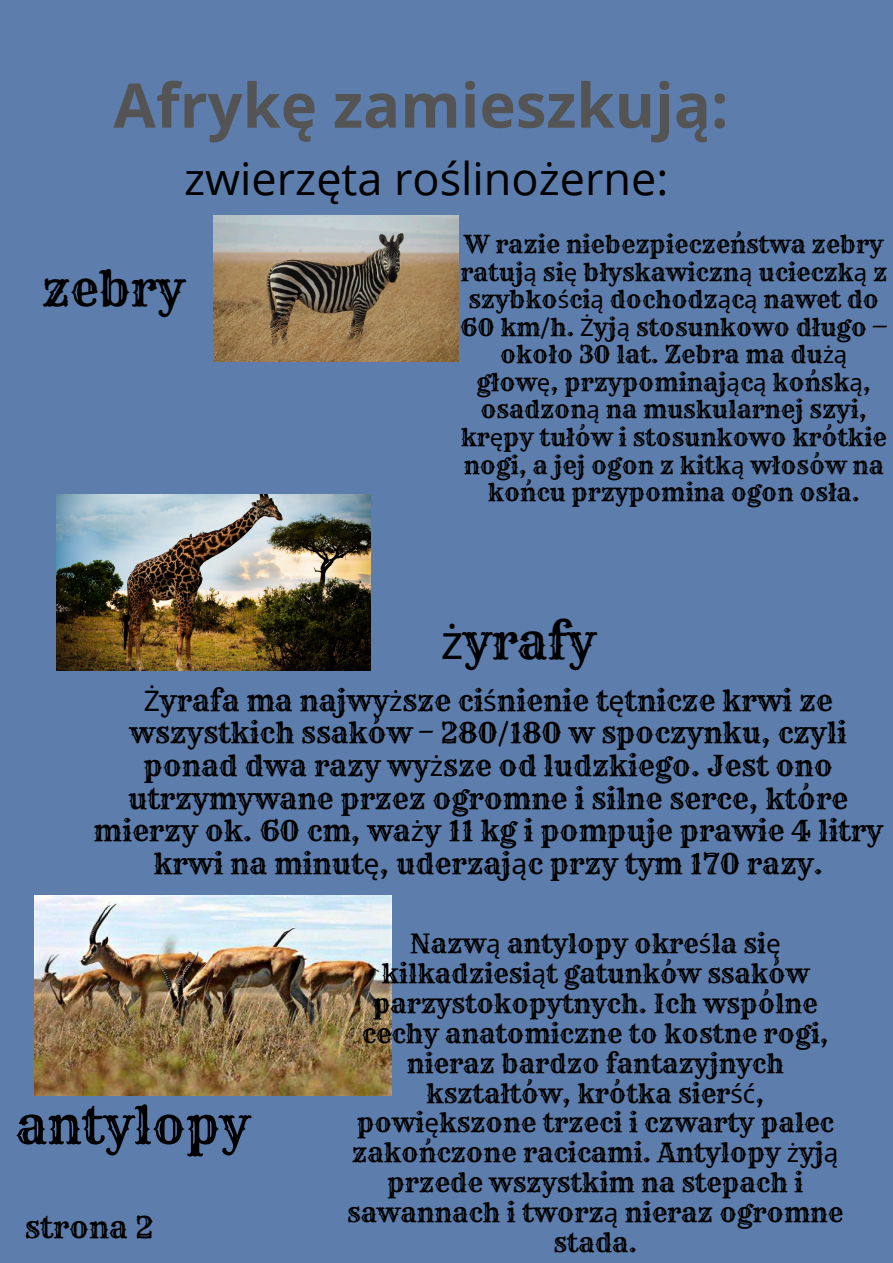
<style>
.page{position:relative;width:893px;height:1263px;background:#5d7dac}
.page>*{position:absolute;margin:0;border:0;box-sizing:border-box;transform-origin:0 0}
.t1{font:700 61.5px "Open Sans";color:#545454}
.t2{font:50.62px "Rye";color:#000}
.t3{font:48.07px "Rye";color:#000}
.t4{font:47.78px "Rye";color:#000}
.t5{font:45px "Open Sans";color:#000}
.t6{font:29.62px "Rye";color:#000}
.t7{font:28.42px/32.6px "Rye";color:#000;text-align:center}
.t8{font:26.1px/29.8px "Rye";color:#000;text-align:center}
.t9{font:24px/27.6px "Rye";color:#000;text-align:center}
.s1{font-family:"Noto Sans"}
</style>
<div class="page">
<img style="left:213px;top:216px;width:245px;height:145px">
<img style="left:35px;top:895px;width:356px;height:200px">
<img style="left:56px;top:495px;width:314px;height:175px">
<p class="t1" style="left:113px;top:62px;width:616px">Afrykę zamieszkują:</p>
<h2 class="t5" style="left:184px;top:147px;width:485px">zwierzęta roślinożerne:</h2>
<p class="t4" style="left:42px;top:259px;width:144px">zebry</p>
<p class="t9" style="left:460px;top:231px;width:428px">W razie niebezpieczeństwa zebry ratuj<span class="s1">ą</span> si<span class="s1">ę</span> błyskawiczn<span class="s1">ą</span> ucieczk<span class="s1">ą</span> z szybko<span class="s1">ś</span>ci<span class="s1">ą</span> dochodz<span class="s1">ą</span>c<span class="s1">ą</span> nawet do<br>60 km/h. <span class="s1">Ż</span>yj<span class="s1">ą</span> stosunkowo długo — około 30 lat. Zebra ma du<span class="s1">żą </span>głow<span class="s1">ę</span>, przypominaj<span class="s1">ą</span>c<span class="s1">ą</span> końsk<span class="s1">ą</span>, osadzon<span class="s1">ą</span> na muskularnej szyi, kr<span class="s1">ę</span>py tułów i stosunkowo krótkie nogi, a jej ogon z kitk<span class="s1">ą</span> włosów na końcu przypomina ogon osła.</p>
<h2 class="t3" style="left:441px;top:611px;width:157px"><span class="s1">ż</span>yrafy</h2>
<h4 class="t7" style="left:94px;top:684px;width:790px"><span class="s1">Ż</span>yrafa ma najwy<span class="s1">ż</span>sze ci<span class="s1">ś</span>nienie t<span class="s1">ę</span>tnicze krwi ze wszystkich ssaków – 280/180 w spoczynku, czyli ponad dwa razy wy<span class="s1">ż</span>sze od ludzkiego. Jest ono utrzymywane przez ogromne i silne serce, które mierzy ok. 60 cm, wa<span class="s1">ż</span>y 11 kg i pompuje prawie 4 litry krwi na minut<span class="s1">ę</span>, uderzaj<span class="s1">ą</span>c przy tym 170 razy.</h4>
<h4 class="t2" style="left:16px;top:1094px;width:235px">antylopy</h4>
<p class="t6" style="left:25px;top:1209px;width:130px">strona 2</p>
<h2 class="t8" style="left:347px;top:929px;width:498px">Nazw<span class="s1">ą</span> antylopy okre<span class="s1">ś</span>la si<span class="s1">ę </span>kilkadziesi<span class="s1">ą</span>t gatunków ssaków parzystokopytnych. Ich wspólne cechy anatomiczne to kostne rogi, nieraz bardzo fantazyjnych kształtów, krótka sier<span class="s1">ść</span>, powi<span class="s1">ę</span>kszone trzeci i czwarty palec zakończone racicami. Antylopy <span class="s1">ż</span>yj<span class="s1">ą </span>przede wszystkim na stepach i sawannach i tworz<span class="s1">ą</span> nieraz ogromne stada.</h2>
</div>
